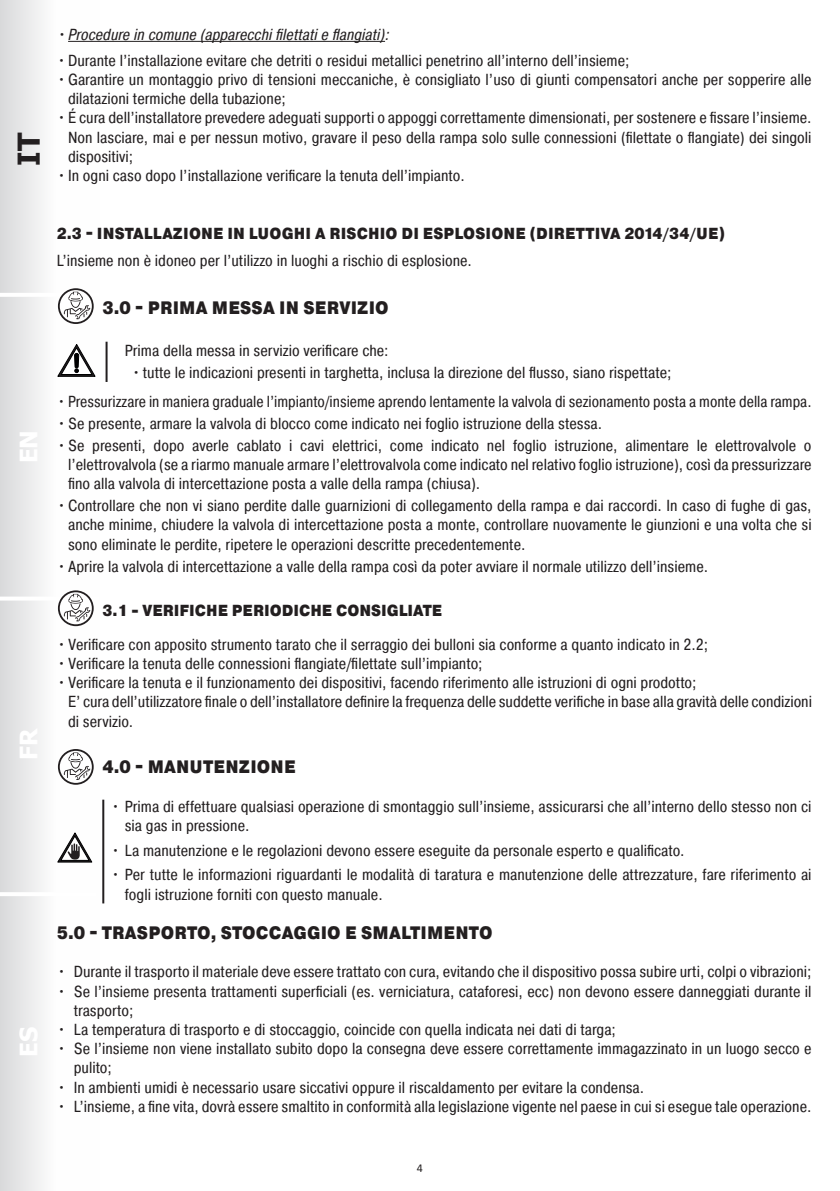
<style>
.page{position:relative;width:840px;height:1191px;background:#fff}
.page>*{position:absolute;margin:0;border:0;box-sizing:border-box;transform-origin:0 0}
.t1{font:700 30px "Tahoma";color:#231f20}
.t2{font:700 24px "Tahoma";color:#fff}
.t3{font:900 18px "Pragmatica Cond";letter-spacing:.01em;color:#231f20}
.t4{font:16px/19.2px "Pragmatica Cond";color:#231f20}
.t5{font:900 16px "Pragmatica Cond";letter-spacing:.01em;color:#231f20}
.t6{font:italic 16px "Pragmatica Cond";color:#231f20}
.t7{font:12px "Calibri";color:#231f20}
</style>
<div class="page">
<div style="left:0;top:0;width:99px;height:1191px;background:linear-gradient(to right,#e0e0e1,#fff)"></div>
<hr style="left:0;top:892px;width:96px;height:4px;background:#fff">
<hr style="left:0;top:596px;width:99px;height:4px;background:#fff">
<hr style="left:0;top:293px;width:99px;height:4px;background:#fff">
<hr style="left:68px;top:41px;width:317px;height:1px;background:#231f20">
<svg style="left:58px;top:288px;width:36px;height:36px"></svg>
<svg style="left:60px;top:290px;width:32px;height:32px"></svg>
<svg style="left:64px;top:292px;width:26px;height:27px"></svg>
<svg style="left:58px;top:590px;width:36px;height:36px"></svg>
<svg style="left:60px;top:592px;width:32px;height:32px"></svg>
<svg style="left:64px;top:594px;width:26px;height:27px"></svg>
<svg style="left:58px;top:749px;width:36px;height:35px"></svg>
<svg style="left:60px;top:751px;width:32px;height:32px"></svg>
<svg style="left:64px;top:752px;width:26px;height:28px"></svg>
<hr style="left:105px;top:342px;width:2px;height:40px;background:#231f20">
<svg style="left:58px;top:344px;width:37px;height:32px"></svg>
<div style="left:74px;top:353px;width:5px;height:15px;background:#000001;border-radius:2px"></div>
<div style="left:74px;top:353px;width:5px;height:15px;border:1px solid #000001;border-radius:2px"></div>
<hr style="left:102px;top:799px;width:2px;height:104px;background:#231f20">
<svg style="left:58px;top:833px;width:34px;height:29px"></svg>
<h1 class="t1" style="left:8px;top:166px;width:34px;rotate:-90deg">IT</h1>
<h2 class="t2" style="left:12px;top:463px;width:35px;rotate:-90deg">EN</h2>
<h2 class="t2" style="left:12px;top:760px;width:33px;rotate:-90deg">FR</h2>
<h2 class="t2" style="left:12px;top:1056px;width:31px;rotate:-90deg">ES</h2>
<p class="t6" style="left:57px;top:24px;width:334px">•Procedure in comune (apparecchi filettati e flangiati):</p>
<p class="t4" style="left:57px;top:51px;width:574px">•Durante l’installazione evitare che detriti o residui metallici penetrino all’interno dell’insieme;</p>
<p class="t4" style="left:68px;top:70px;width:744px;text-indent:-11px">•Garantire un montaggio privo di tensioni meccaniche, è consigliato l’uso di giunti compensatori anche per sopperire alle dilatazioni termiche della tubazione;</p>
<p class="t4" style="left:68px;top:108px;width:744px;text-align:justify;text-indent:-11px">•É cura dell’installatore prevedere adeguati supporti o appoggi correttamente dimensionati, per sostenere e fissare l’insieme.<br>Non lasciare, mai e per nessun motivo, gravare il peso della rampa solo sulle connessioni (filettate o flangiate) dei singoli dispositivi;</p>
<p class="t4" style="left:57px;top:166px;width:409px">•In ogni caso dopo l’installazione verificare la tenuta dell’impianto.</p>
<p class="t5" style="left:57px;top:223px;width:669px">2.3 - INSTALLAZIONE IN LUOGHI A RISCHIO DI ESPLOSIONE (DIRETTIVA 2014/34/UE)</p>
<p class="t4" style="left:57px;top:251px;width:416px">L’insieme non è idoneo per l’utilizzo in luoghi a rischio di esplosione.</p>
<p class="t3" style="left:102px;top:296px;width:287px">3.0 - PRIMA MESSA IN SERVIZIO</p>
<p class="t4" style="left:125px;top:340px;width:265px">Prima della messa in servizio verificare che:</p>
<p class="t4" style="left:131px;top:362px;width:541px">•tutte le indicazioni presenti in targhetta, inclusa la direzione del flusso, siano rispettate;</p>
<p class="t4" style="left:57px;top:391px;width:756px">•Pressurizzare in maniera graduale l’impianto/insieme aprendo lentamente la valvola di sezionamento posta a monte della rampa.</p>
<p class="t4" style="left:57px;top:413px;width:546px">•Se presente, armare la valvola di blocco come indicato nei foglio istruzione della stessa.</p>
<p class="t4" style="left:68px;top:435px;width:744px;text-align:justify;text-indent:-11px">•Se presenti, dopo averle cablato i cavi elettrici, come indicato nel foglio istruzione, alimentare le elettrovalvole o l’elettrovalvola (se a riarmo manuale armare l’elettrovalvola come indicato nel relativo foglio istruzione), così da pressurizzare fino alla valvola di intercettazione posta a valle della rampa (chiusa).</p>
<p class="t4" style="left:68px;top:496px;width:744px;text-align:justify;text-indent:-11px">•Controllare che non vi siano perdite dalle guarnizioni di collegamento della rampa e dai raccordi. In caso di fughe di gas, anche minime, chiudere la valvola di intercettazione posta a monte, controllare nuovamente le giunzioni e una volta che si sono eliminate le perdite, ripetere le operazioni descritte precedentemente.</p>
<p class="t4" style="left:57px;top:556px;width:652px">•Aprire la valvola di intercettazione a valle della rampa così da poter avviare il normale utilizzo dell’insieme.</p>
<p class="t5" style="left:102px;top:600px;width:341px">3.1 - VERIFICHE PERIODICHE CONSIGLIATE</p>
<p class="t4" style="left:57px;top:634px;width:652px">•Verificare con apposito strumento tarato che il serraggio dei bulloni sia conforme a quanto indicato in 2.2;</p>
<p class="t4" style="left:57px;top:654px;width:427px">•Verificare la tenuta delle connessioni flangiate/filettate sull’impianto;</p>
<p class="t4" style="left:57px;top:673px;width:641px">•Verificare la tenuta e il funzionamento dei dispositivi, facendo riferimento alle istruzioni di ogni prodotto;</p>
<p class="t4" style="left:68px;top:692px;width:745px">E’ cura dell’utilizzatore finale o dell’installatore definire la frequenza delle suddette verifiche in base alla gravità delle condizioni di servizio.</p>
<p class="t3" style="left:102px;top:755px;width:194px">4.0 - MANUTENZIONE</p>
<p class="t4" style="left:125px;top:796px;width:688px;text-indent:-14px">• Prima di effettuare qualsiasi operazione di smontaggio sull’insieme, assicurarsi che all’interno dello stesso non ci sia gas in pressione.</p>
<p class="t4" style="left:111px;top:840px;width:575px">• La manutenzione e le regolazioni devono essere eseguite da personale esperto e qualificato.</p>
<p class="t4" style="left:125px;top:865px;width:688px;text-indent:-14px">• Per tutte le informazioni riguardanti le modalità di taratura e manutenzione delle attrezzature, fare riferimento ai fogli istruzione forniti con questo manuale.</p>
<p class="t3" style="left:57px;top:921px;width:437px">5.0 - TRASPORTO, STOCCAGGIO E SMALTIMENTO</p>
<p class="t4" style="left:57px;top:962px;width:755px">• Durante il trasporto il materiale deve essere trattato con cura, evitando che il dispositivo possa subire urti, colpi o vibrazioni;</p>
<p class="t4" style="left:74px;top:981px;width:739px;text-indent:-17px">• Se l’insieme presenta trattamenti superficiali (es. verniciatura, cataforesi, ecc) non devono essere danneggiati durante il trasporto;</p>
<p class="t4" style="left:57px;top:1019px;width:560px">• La temperatura di trasporto e di stoccaggio, coincide con quella indicata nei dati di targa;</p>
<p class="t4" style="left:74px;top:1039px;width:738px;text-indent:-17px">• Se l’insieme non viene installato subito dopo la consegna deve essere correttamente immagazzinato in un luogo secco e pulito;</p>
<p class="t4" style="left:57px;top:1077px;width:588px">• In ambienti umidi è necessario usare siccativi oppure il riscaldamento per evitare la condensa.</p>
<p class="t4" style="left:57px;top:1096px;width:755px">• L’insieme, a fine vita, dovrà essere smaltito in conformità alla legislazione vigente nel paese in cui si esegue tale operazione.</p>
<p class="t7" style="left:416px;top:1159px;width:8px">4</p>
</div>
